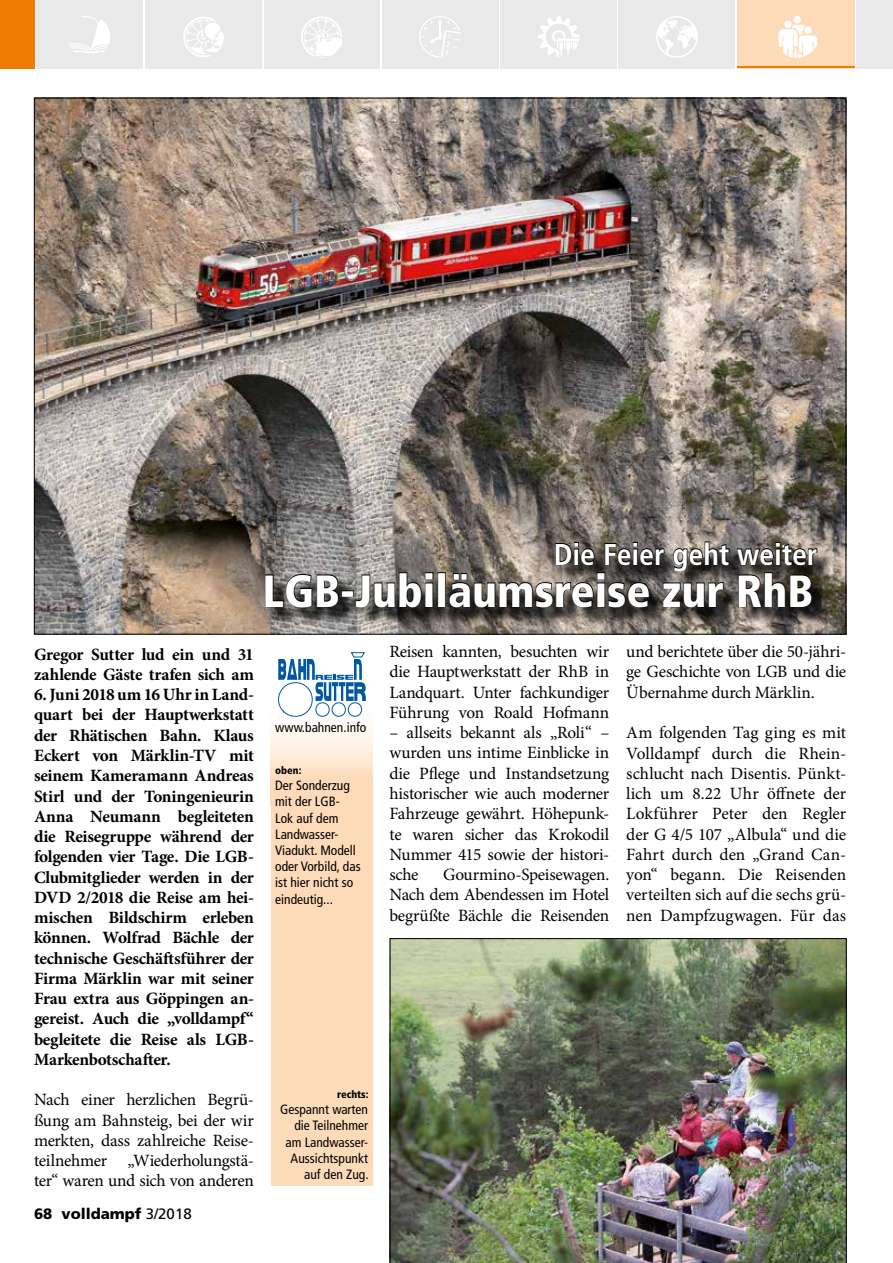
<style>
.page{position:relative;width:893px;height:1263px;background:#fff}
.page>*{position:absolute;margin:0;border:0;box-sizing:border-box;transform-origin:0 0}
.t1{font:900 condensed 45px "Frutiger";color:#fff}
.t2{font:700 condensed 30px "Frutiger";letter-spacing:-.005em;color:#fff}
.t3{font:17.25px/20.2px "Minion Pro";letter-spacing:-.015em;color:#000;text-align:justify}
.t4{font:700 17.25px/20.2px "Minion Pro";letter-spacing:-.02em;color:#000}
.t5{font:900 15px "Frutiger";color:#000}
.t6{font:condensed 13.5px/16.2px "Frutiger";color:#000}
.t7{font:900 condensed 10.5px "Frutiger";color:#000}
.s1{font-weight:400}
</style>
<div class="page">
<div style="left:271px;top:695px;width:101px;height:112px;background:linear-gradient(to bottom,#fff,#fdd5af)"></div>
<img style="left:36px;top:100px;width:808px;height:532px">
<svg style="left:267px;top:544px;width:568px;height:82px;background:#706b66"></svg>
<svg style="left:264px;top:573px;width:75px;height:35px;background:#54514f"></svg>
<div style="left:341px;top:590px;width:13px;height:7px;border:1px solid #000"></div>
<svg style="left:355px;top:571px;width:79px;height:37px;background:#5a5654"></svg>
<div style="left:438px;top:572px;width:8px;height:35px;border:1px solid #000"></div>
<svg style="left:448px;top:541px;width:282px;height:67px;background:#59534d"></svg>
<svg style="left:736px;top:541px;width:82px;height:67px;background:#3e3a35"></svg>
<img style="left:390px;top:938px;width:457px;height:325px">
<div style="left:0;top:0;width:34px;height:68px;background:#ef7c00"></div>
<div style="left:36px;top:0;width:107px;height:68px;background:#e9e9e9"></div>
<div style="left:145px;top:0;width:117px;height:68px;background:#e9e9e9"></div>
<div style="left:264px;top:0;width:116px;height:68px;background:#e9e9e9"></div>
<div style="left:382px;top:0;width:116px;height:68px;background:#e9e9e9"></div>
<div style="left:500px;top:0;width:117px;height:68px;background:#e9e9e9"></div>
<div style="left:619px;top:0;width:116px;height:68px;background:#e9e9e9"></div>
<div style="left:737px;top:0;width:118px;height:68px;background:#fddbb9"></div>
<hr style="left:737px;top:66px;width:118px;height:2px;background:#ef7c00">
<svg style="left:183px;top:17px;width:41px;height:40px"></svg>
<svg style="left:69px;top:16px;width:41px;height:37px"></svg>
<svg style="left:301px;top:16px;width:41px;height:42px"></svg>
<svg style="left:419px;top:16px;width:42px;height:42px"></svg>
<svg style="left:538px;top:16px;width:41px;height:41px"></svg>
<svg style="left:656px;top:16px;width:42px;height:42px"></svg>
<svg style="left:779px;top:16px;width:38px;height:42px"></svg>
<div style="left:857px;top:0;width:36px;height:68px;background:#e9e9e9"></div>
<div style="left:271px;top:807px;width:101px;height:379px;background:#fddbb9"></div>
<svg style="left:278px;top:652px;width:88px;height:65px"></svg>
<h2 class="t2" style="left:554px;top:536px;width:265px">Die Feier geht weiter</h2>
<h1 class="t1" style="left:263px;top:564px;width:552px">LGB-Jubiläumsreise zur RhB</h1>
<p class="t4" style="left:34px;top:644px;width:221px">Gregor Sutter lud ein und 31 zahlende Gäste trafen sich am</p>
<p class="t4" style="left:34px;top:684px;width:221px;text-align:justify">6. Juni 2018 um 16 Uhr in Land&shy;quart bei der Hauptwerkstatt der Rhätischen Bahn. Klaus Eckert von Märklin-TV mit seinem Kameramann Andreas Stirl und der Toningenieurin Anna Neumann begleiteten die Reisegruppe während der folgenden vier Tage. Die LGB-Clubmitglieder werden in der DVD 2/2018 die Reise am hei&shy;mischen Bildschirm erleben können. Wolfrad Bächle der technische Geschäftsführer der Firma Märklin war mit seiner Frau extra aus Göppingen an&shy;gereist. Auch die „volldampf“ begleitete die Reise als LGB-Markenbotschafter.</p>
<p class="t3" style="left:34px;top:1090px;width:221px">Nach einer herzlichen Begrü&shy;ßung am Bahnsteig, bei der wir merkten, dass zahlreiche Reise&shy;teilnehmer „Wiederholungstä&shy;ter“ waren und sich von anderen</p>
<p class="t5" style="left:34px;top:1205px;width:159px">68 volldampf <span class="s1">3/2018</span></p>
<p class="t6" style="left:275px;top:720px;width:93px">www.bahnen.info</p>
<p class="t7" style="left:275px;top:764px;width:28px">oben:</p>
<p class="t6" style="left:275px;top:777px;width:87px">Der Sonderzug mit der LGB-<br>Lok auf dem<br>Landwasser-<br>Viadukt. Modell oder Vorbild, das ist hier nicht so eindeutig...</p>
<p class="t7" style="left:337px;top:1088px;width:33px">rechts:</p>
<p class="t6" style="left:280px;top:1101px;width:90px;text-align:right">Gespannt warten die Teilnehmer am Landwasser-<br>Aussichtspunkt auf den Zug.</p>
<p class="t3" style="left:389px;top:642px;width:221px">Reisen kannten, besuchten wir die Hauptwerkstatt der RhB in Landquart. Unter fachkundiger Führung von Roald Hofmann</p>
<p class="t3" style="left:389px;top:723px;width:221px">– allseits bekannt als „Roli“ – wurden uns intime Einblicke in die Pflege und Instandsetzung historischer wie auch moderner Fahrzeuge gewährt. Höhepunk&shy;te waren sicher das Krokodil Nummer 415 sowie der histori&shy;sche</p>
<p class="t3" style="left:389px;top:864px;width:221px;text-indent:54px">Gourmino-Speisewagen.<br>Nach dem Abendessen im Hotel begrüßte Bächle die Reisenden</p>
<p class="t3" style="left:626px;top:642px;width:221px">und berichtete über die 50-jähri&shy;ge Geschichte von LGB und die Übernahme durch Märklin.</p>
<p class="t3" style="left:626px;top:723px;width:221px">Am folgenden Tag ging es mit Volldampf durch die Rhein&shy;schlucht nach Disentis. Pünkt&shy;lich um 8.22 Uhr öffnete der Lokführer Peter den Regler der G 4/5 107 „Albula“ und die Fahrt durch den „Grand Can&shy;yon“ begann. Die Reisenden verteilten sich auf die sechs grü&shy;nen Dampfzugwagen. Für das</p>
</div>
